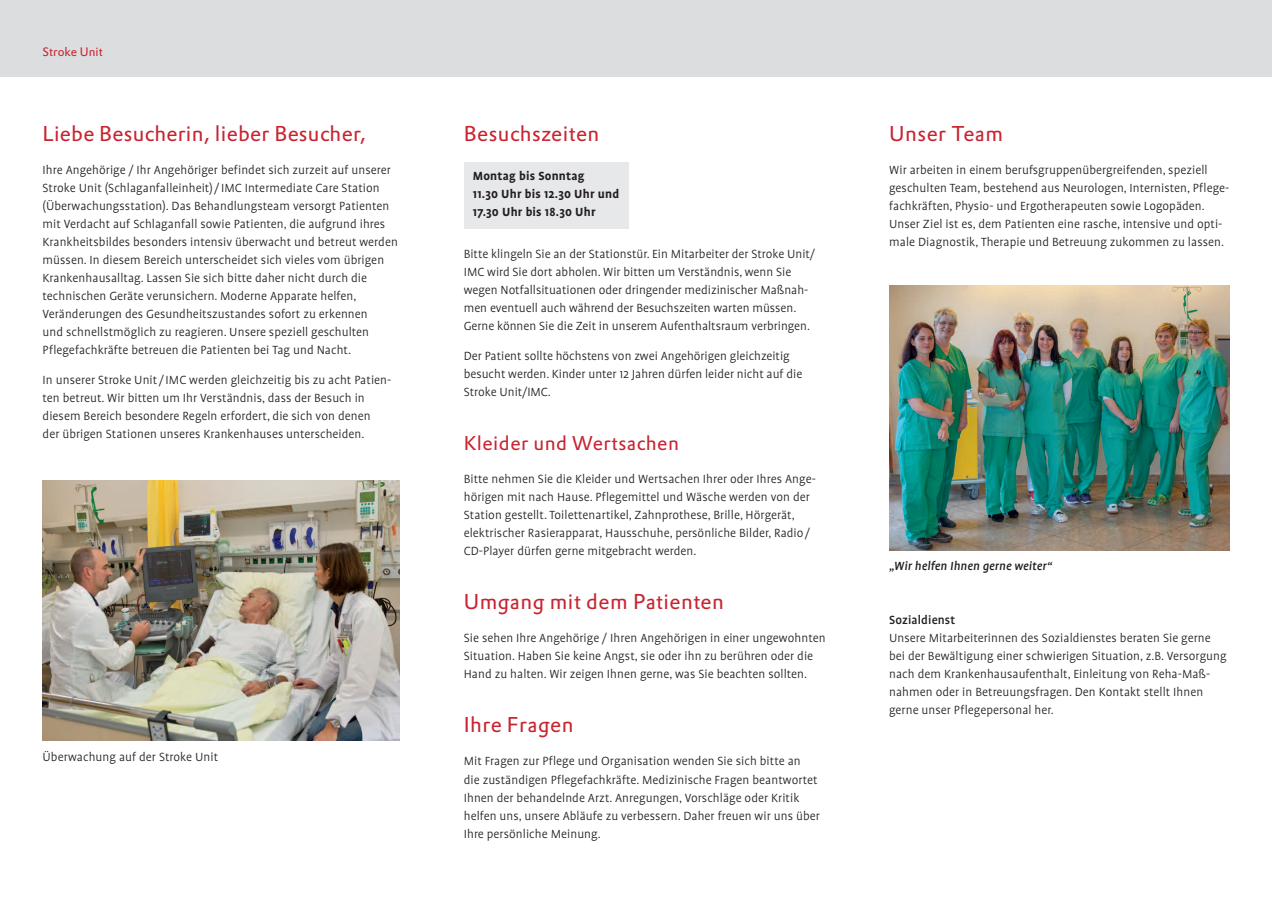
<style>
.page{position:relative;width:1272px;height:902px;background:#fff}
.page>*{position:absolute;margin:0;border:0;box-sizing:border-box;transform-origin:0 0}
.t1{font:21px "DTL Prokyon T";letter-spacing:.015em;color:#c82430}
.t2{font:19.5px "DTL Prokyon T";letter-spacing:.025em;color:#c82430}
.t3{font:300 13.5px/18px "Profile OT";letter-spacing:.005em;color:#231f20}
.t4{font:700 13.5px/18px "Profile OT";letter-spacing:.015em;color:#231f20}
.t5{font:italic 500 13.5px "Profile OT";letter-spacing:.01em;color:#231f20}
.t6{font:500 13.5px "Profile OT";letter-spacing:.01em;color:#231f20}
.t7{font:12px "DTL Prokyon T";letter-spacing:.005em;color:#c82430}
</style>
<div class="page">
<div style="left:0;top:0;width:1271px;height:77px;background:#dcdddf"></div>
<img style="left:889px;top:285px;width:340px;height:265px">
<img style="left:43px;top:481px;width:357px;height:259px">
<div style="left:463px;top:162px;width:165px;height:67px;background:#e7e8e9"></div>
<p class="t7" style="left:43px;top:45px;width:62px">Stroke Unit</p>
<h1 class="t1" style="left:43px;top:121px;width:325px">Liebe Besucherin, lieber Besucher,</h1>
<p class="t3" style="left:43px;top:162px;width:357px">Ihre Angehörige / Ihr Angehöriger befindet sich zurzeit auf unserer Stroke Unit (Schlaganfalleinheit)/IMC Intermediate Care Station (Überwachungsstation). Das Behandlungsteam versorgt Patienten mit Verdacht auf Schlaganfall sowie Patienten, die aufgrund ihres Krankheitsbildes besonders intensiv überwacht und betreut werden müssen. In diesem Bereich unterscheidet sich vieles vom übrigen Krankenhausalltag. Lassen Sie sich bitte daher nicht durch die technischen Geräte verunsichern. Moderne Apparate helfen, Veränderungen des Gesundheitszustandes sofort zu erkennen<br>und schnellstmöglich zu reagieren. Unsere speziell geschulten Pflegefachkräfte betreuen die Patienten bei Tag und Nacht.</p>
<p class="t3" style="left:43px;top:372px;width:350px">In unserer Stroke Unit/IMC werden gleichzeitig bis zu acht Patien&shy;ten betreut. Wir bitten um Ihr Verständnis, dass der Besuch in diesem Bereich besondere Regeln erfordert, die sich von denen<br>der übrigen Stationen unseres Krankenhauses unterscheiden.</p>
<p class="t3" style="left:43px;top:748px;width:177px">Überwachung auf der Stroke Unit</p>
<h1 class="t1" style="left:464px;top:121px;width:137px">Besuchszeiten</h1>
<p class="t4" style="left:473px;top:168px;width:148px">Montag bis Sonntag<br>11.30 Uhr bis 12.30 Uhr und<br>17.30 Uhr bis 18.30 Uhr</p>
<p class="t3" style="left:464px;top:246px;width:353px">Bitte klingeln Sie an der Stationstür. Ein Mitarbeiter der Stroke Unit/ IMC wird Sie dort abholen. Wir bitten um Verständnis, wenn Sie wegen Notfallsituationen oder dringender medizinischer Maßnah&shy;men eventuell auch während der Besuchszeiten warten müssen.<br>Gerne können Sie die Zeit in unserem Aufenthaltsraum verbringen.</p>
<p class="t3" style="left:464px;top:348px;width:340px">Der Patient sollte höchstens von zwei Angehörigen gleichzeitig besucht werden. Kinder unter 12 Jahren dürfen leider nicht auf die<br>Stroke Unit/IMC.</p>
<h2 class="t2" style="left:464px;top:432px;width:217px">Kleider und Wertsachen</h2>
<p class="t3" style="left:464px;top:471px;width:353px">Bitte nehmen Sie die Kleider und Wertsachen Ihrer oder Ihres Ange&shy;hörigen mit nach Hause. Pflegemittel und Wäsche werden von der Station gestellt. Toilettenartikel, Zahnprothese, Brille, Hörgerät, elektrischer Rasierapparat, Hausschuhe, persönliche Bilder, Radio/ CD-Player dürfen gerne mitgebracht werden.</p>
<h1 class="t1" style="left:464px;top:589px;width:262px">Umgang mit dem Patienten</h1>
<p class="t3" style="left:464px;top:630px;width:363px">Sie sehen Ihre Angehörige / Ihren Angehörigen in einer ungewohnten<br>Situation. Haben Sie keine Angst, sie oder ihn zu berühren oder die<br>Hand zu halten. Wir zeigen Ihnen gerne, was Sie beachten sollten.</p>
<h1 class="t1" style="left:464px;top:712px;width:111px">Ihre Fragen</h1>
<p class="t3" style="left:464px;top:753px;width:357px">Mit Fragen zur Pflege und Organisation wenden Sie sich bitte an die zuständigen Pflegefachkräfte. Medizinische Fragen beantwortet Ihnen der behandelnde Arzt. Anregungen, Vorschläge oder Kritik helfen uns, unsere Abläufe zu verbessern. Daher freuen wir uns über Ihre persönliche Meinung.</p>
<h1 class="t1" style="left:889px;top:121px;width:115px">Unser Team</h1>
<p class="t3" style="left:889px;top:162px;width:342px">Wir arbeiten in einem berufsgruppenübergreifenden, speziell geschulten Team, bestehend aus Neurologen, Internisten, Pflege&shy;fachkräften, Physio- und Ergotherapeuten sowie Logopäden.<br>Unser Ziel ist es, dem Patienten eine rasche, intensive und opti&shy;male Diagnostik, Therapie und Betreuung zukommen zu lassen.</p>
<p class="t5" style="left:889px;top:561px;width:164px">„Wir helfen Ihnen gerne weiter“</p>
<p class="t6" style="left:889px;top:615px;width:68px">Sozialdienst</p>
<p class="t3" style="left:889px;top:630px;width:339px">Unsere Mitarbeiterinnen des Sozialdienstes beraten Sie gerne bei der Bewältigung einer schwierigen Situation, z.B. Versorgung nach dem Krankenhausaufenthalt, Einleitung von Reha-Maß&shy;nahmen oder in Betreuungsfragen. Den Kontakt stellt Ihnen gerne unser Pflegepersonal her.</p>
</div>
